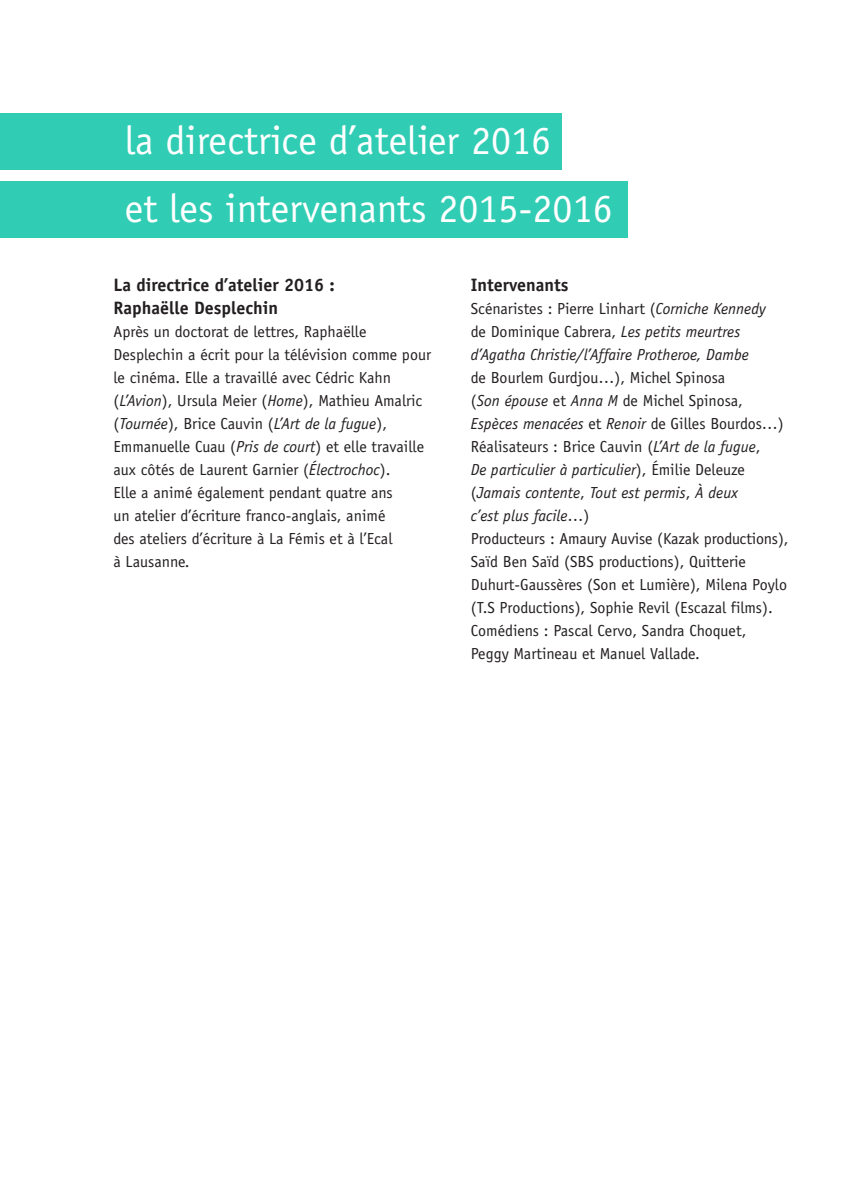
<style>
.page{position:relative;width:851px;height:1191px;background:#fff}
.page>*{position:absolute;margin:0;border:0;box-sizing:border-box;transform-origin:0 0}
.t1{font:40px/68px "Officina Sans";color:#fff}
.t2{font:700 18px/23px "Officina Sans";color:#231f20}
.t3{font:16px/23px "Officina Sans";color:#231f20}
.t4{font:italic 16px/23px "Officina Sans";color:#231f20}
.s1{font-style:italic}
.s2{font-style:normal}
</style>
<div class="page">
<div style="left:0;top:113px;width:562px;height:57px;background:#30cdb4"></div>
<div style="left:0;top:181px;width:627px;height:57px;background:#30cdb4"></div>
<h1 class="t1" style="left:125px;top:109px;width:489px">la directrice d’atelier 2016<br>et les intervenants 2015-2016</h1>
<p class="t2" style="left:113px;top:275px;width:223px">La directrice d’atelier 2016 :<br>Raphaëlle Desplechin</p>
<p class="t3" style="left:113px;top:321px;width:319px">Après un doctorat de lettres, Raphaëlle Desplechin a écrit pour la télévision comme pour le cinéma. Elle a travaillé avec Cédric Kahn (<span class="s1">L’Avion</span>), Ursula Meier (<span class="s1">Home</span>), Mathieu Amalric (<span class="s1">Tournée</span>), Brice Cauvin (<span class="s1">L’Art de la fugue</span>), Emmanuelle Cuau (<span class="s1">Pris de court</span>) et elle travaille aux côtés de Laurent Garnier (<span class="s1">Électrochoc</span>).<br>Elle a animé également pendant quatre ans<br>un atelier d’écriture franco-anglais, animé<br>des ateliers d’écriture à La Fémis et à l’Ecal<br>à Lausanne.</p>
<p class="t2" style="left:471px;top:275px;width:99px">Intervenants</p>
<p class="t4" style="left:471px;top:298px;width:296px"><span class="s2">Scénaristes : Pierre Linhart (</span>Corniche Kennedy <span class="s2">de Dominique Cabrera,</span> Les petits meurtres d’Agatha Christie/l’Affaire Protheroe, Dambe</p>
<p class="t3" style="left:471px;top:367px;width:319px">de Bourlem Gurdjou…), Michel Spinosa<br>(<span class="s1">Son épouse</span> et <span class="s1">Anna M</span> de Michel Spinosa, <span class="s1">Espèces menacées</span> et <span class="s1">Renoir</span> de Gilles Bourdos…)<br>Réalisateurs : Brice Cauvin (<span class="s1">L’Art de la fugue</span>,<br><span class="s1">De particulier à particulier</span>), Émilie Deleuze (<span class="s1">Jamais contente</span>, <span class="s1">Tout est permis</span>, <span class="s1">À deux<br>c’est plus facile</span>…)<br>Producteurs : Amaury Auvise (Kazak productions), Saïd Ben Saïd (SBS productions), Quitterie Duhurt-Gaussères (Son et Lumière), Milena Poylo (T.S Productions), Sophie Revil (Escazal films).<br>Comédiens : Pascal Cervo, Sandra Choquet,<br>Peggy Martineau et Manuel Vallade.</p>
</div>
